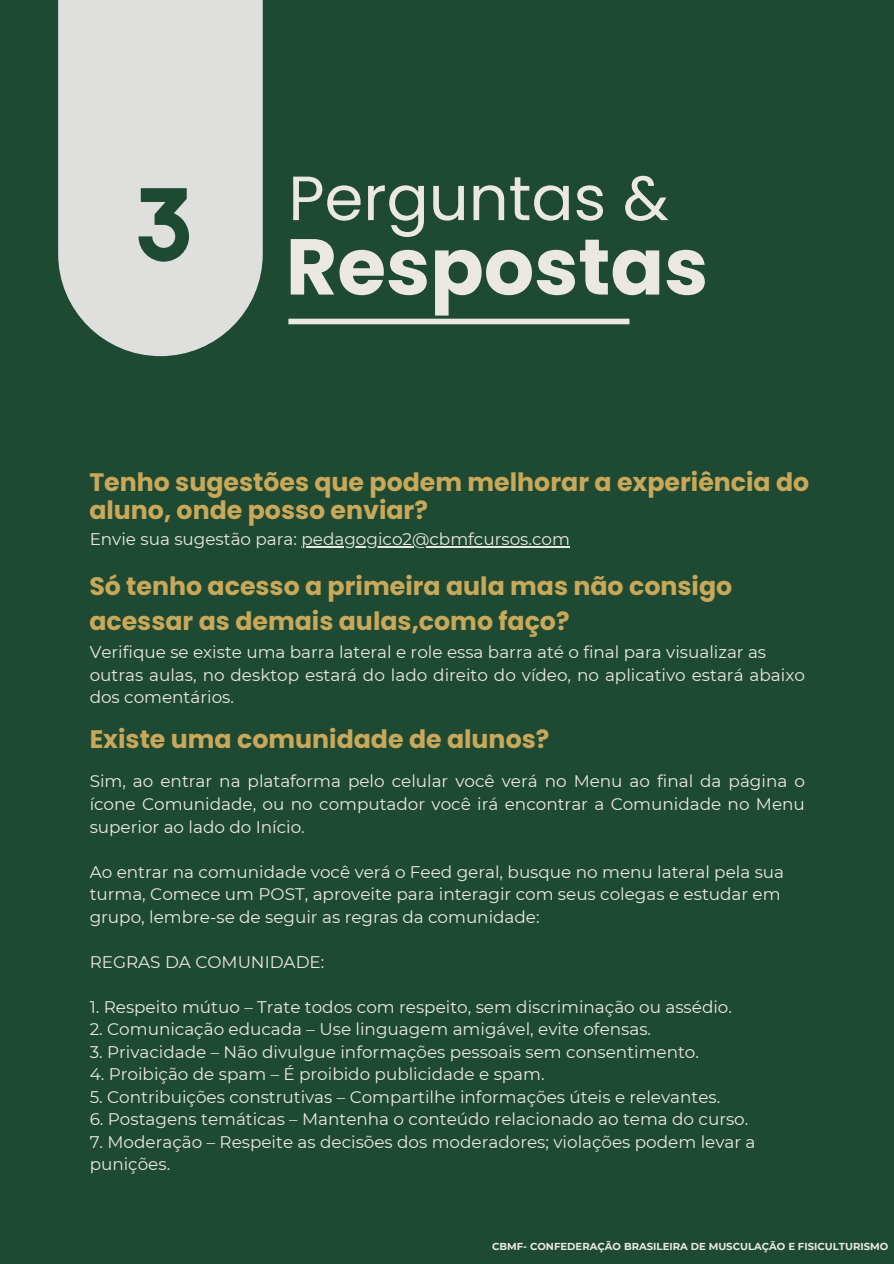
<style>
.page{position:relative;width:894px;height:1264px;background:#fff}
.page>*{position:absolute;margin:0;border:0;box-sizing:border-box;transform-origin:0 0}
.t1{font:700 79.05px "Poppins";color:#ebe8e4}
.t2{font:62.4px "Poppins";color:#ebe8e4}
.t3{font:700 25.2px/34.8px "Poppins";color:#caa859}
.t4{font:16.8px/22.5px "Montserrat";color:#ebe8e4}
.t5{font:700 10.05px "Montserrat";color:#ebe8e4}
</style>
<div class="page">
<div style="left:0;top:0;width:893px;height:1263px;background:#1e4a33"></div>
<svg style="left:58px;top:0;width:205px;height:356px;background:#d2d5d2"></svg>
<div style="left:288px;top:319px;width:341px;height:5px;background:#ebe8e4"></div>
<svg style="left:138px;top:188px;width:51px;height:73px"></svg>
<hr style="left:301px;top:546px;width:268px;height:1px;background:#ebe8e4">
<p class="t2" style="left:288px;top:154px;width:382px">Perguntas &amp;</p>
<h2 class="t1" style="left:286px;top:211px;width:424px">Respostas</h2>
<h4 class="t3" style="left:89px;top:467px;width:721px;line-height:28.2px">Tenho sugestões que podem melhorar a experiência do aluno, onde posso enviar?</h4>
<h5 class="t4" style="left:90px;top:527px;width:481px">Envie sua sugestão para: pedagogico2@cbmfcursos.com</h5>
<h1 class="t3" style="left:89px;top:568px;width:644px">Só tenho acesso a primeira aula mas não consigo acessar as demais aulas,como faço?</h1>
<h3 class="t4" style="left:90px;top:640px;width:716px">Verifique se existe uma barra lateral e role essa barra até o final para visualizar as outras aulas, no desktop estará do lado direito do vídeo, no aplicativo estará abaixo dos comentários.</h3>
<h5 class="t3" style="left:90px;top:722px;width:461px">Existe uma comunidade de alunos?</h5>
<h3 class="t4" style="left:90px;top:770px;width:716px;text-align:justify">Sim, ao entrar na plataforma pelo celular você verá no Menu ao final da página o ícone Comunidade, ou no computador você irá encontrar a Comunidade no Menu superior ao lado do Início.</h3>
<h5 class="t4" style="left:90px;top:860px;width:695px">Ao entrar na comunidade você verá o Feed geral, busque no menu lateral pela sua turma, Comece um POST, aproveite para interagir com seus colegas e estudar em grupo, lembre-se de seguir as regras da comunidade:</h5>
<h3 class="t4" style="left:90px;top:950px;width:236px">REGRAS DA COMUNIDADE:</h3>
<h5 class="t4" style="left:90px;top:995px;width:643px">1. Respeito mútuo – Trate todos com respeito, sem discriminação ou assédio.</h5>
<h5 class="t4" style="left:90px;top:1017px;width:563px">2. Comunicação educada – Use linguagem amigável, evite ofensas.</h5>
<h5 class="t4" style="left:90px;top:1040px;width:610px">3. Privacidade – Não divulgue informações pessoais sem consentimento.</h5>
<h5 class="t4" style="left:90px;top:1062px;width:456px">4. Proibição de spam – É proibido publicidade e spam.</h5>
<h5 class="t4" style="left:90px;top:1085px;width:632px">5. Contribuições construtivas – Compartilhe informações úteis e relevantes.</h5>
<h5 class="t4" style="left:90px;top:1107px;width:660px">6. Postagens temáticas – Mantenha o conteúdo relacionado ao tema do curso.</h5>
<h5 class="t4" style="left:90px;top:1130px;width:667px">7. Moderação – Respeite as decisões dos moderadores; violações podem levar a punições.</h5>
<h5 class="t5" style="left:492px;top:1239px;width:397px">CBMF- CONFEDERAÇÃO BRASILEIRA DE MUSCULAÇÃO E FISICULTURISMO</h5>
</div>
